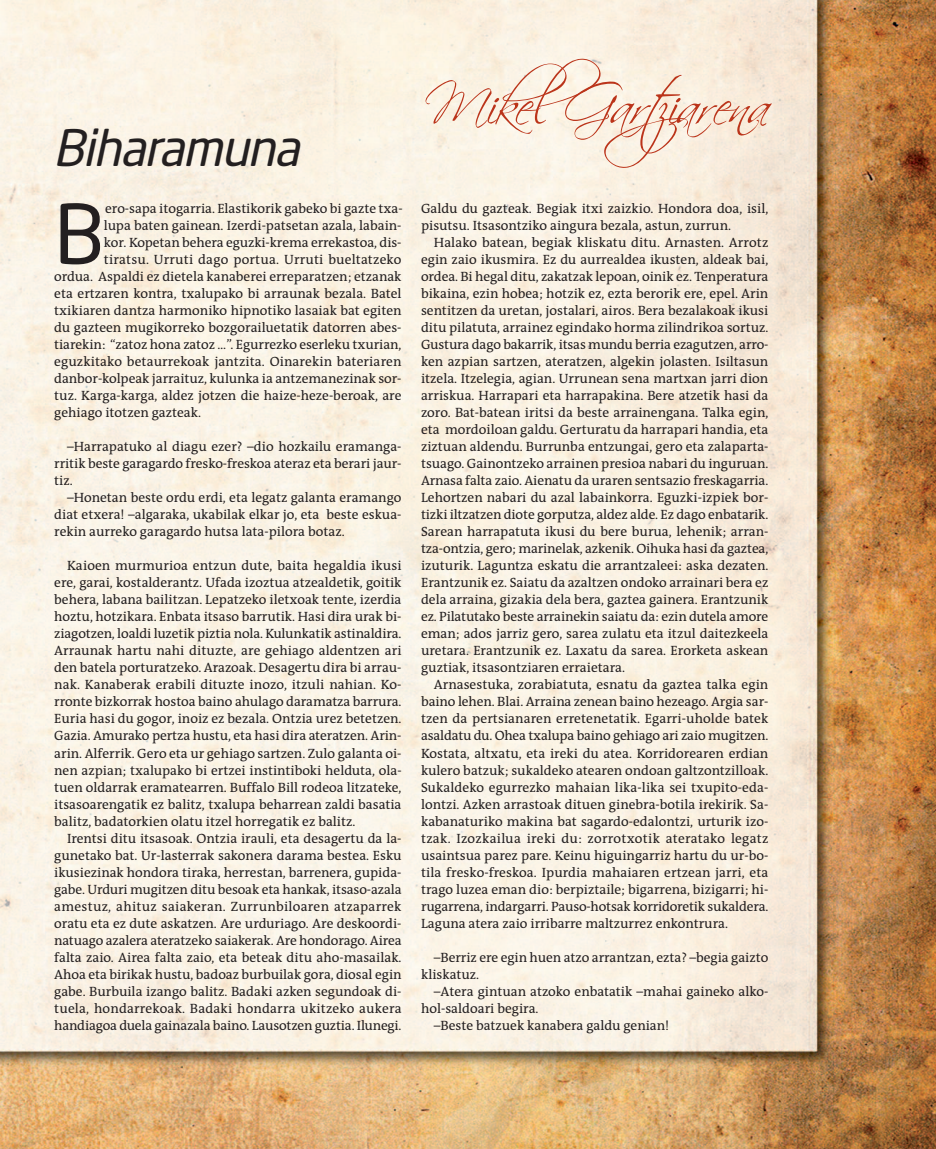
<style>
.page{position:relative;width:936px;height:1149px;background:#fff}
.page>*{position:absolute;margin:0;border:0;box-sizing:border-box;transform-origin:0 0}
.t1{font:80.85px "Neo Sans";color:#231f20}
.t2{font:54.45px "Scriptina Pro";color:#bb341a}
.t3{font:italic 49.5px "Neo Sans";color:#231f20}
.t4{font:13.5px/17px "The Antiqua B5";color:#231f20;text-align:justify}
</style>
<div class="page">
<img style="left:0;top:0;width:935px;height:1148px">
<h3 class="t3" style="left:53px;top:117px;width:260px">Biharamuna</h3>
<h1 class="t1" style="left:54px;top:184px;width:51px">B</h1>
<p class="t4" style="left:105px;top:200px;width:299px">ero-sapa itogarria. Elastikorik gabeko bi gazte txa-</p>
<p class="t4" style="left:104px;top:217px;width:299px">lupa baten gainean. Izerdi-patsetan azala, labain-</p>
<p class="t4" style="left:104px;top:234px;width:299px">kor. Kopetan behera eguzki-krema errekastoa, dis-</p>
<p class="t4" style="left:104px;top:251px;width:299px">tiratsu. Urruti dago portua. Urruti bueltatzeko</p>
<p class="t4" style="left:54px;top:268px;width:349px">ordua. Aspaldi ez dietela kanaberei erreparatzen; etzanak</p>
<p class="t4" style="left:54px;top:285px;width:349px">eta ertzaren kontra, txalupako bi arraunak bezala. Batel</p>
<p class="t4" style="left:54px;top:302px;width:349px">txikiaren dantza harmoniko hipnotiko lasaiak bat egiten</p>
<p class="t4" style="left:54px;top:319px;width:349px">du gazteen mugikorreko bozgorailuetatik datorren abes-</p>
<p class="t4" style="left:54px;top:336px;width:349px">tiarekin: “zatoz hona zatoz …”. Egurrezko eserleku txurian,</p>
<p class="t4" style="left:54px;top:353px;width:349px">eguzkitako betaurrekoak jantzita. Oinarekin bateriaren</p>
<p class="t4" style="left:54px;top:370px;width:349px">danbor-kolpeak jarraituz, kulunka ia antzemanezinak sor-</p>
<p class="t4" style="left:54px;top:387px;width:349px">tuz. Karga-karga, aldez jotzen die haize-heze-beroak, are</p>
<p class="t4" style="left:54px;top:404px;width:148px">gehiago itotzen gazteak.</p>
<p class="t4" style="left:54px;top:438px;width:349px;text-indent:13px">–Harrapatuko al diagu ezer? –dio hozkailu eramanga&shy;rritik beste garagardo fresko-freskoa ateraz eta berari jaur&shy;tiz.</p>
<p class="t4" style="left:54px;top:489px;width:349px;text-indent:13px">–Honetan beste ordu erdi, eta legatz galanta eramango diat etxera! –algaraka, ukabilak elkar jo, eta beste eskua&shy;rekin aurreko garagardo hutsa lata-pilora botaz.</p>
<p class="t4" style="left:54px;top:557px;width:349px;text-indent:13px">Kaioen murmurioa entzun dute, baita hegaldia ikusi ere, garai, kostalderantz. Ufada izoztua atzealdetik, goitik behera, labana bailitzan. Lepatzeko iletxoak tente, izerdia hoztu, hotzikara. Enbata itsaso barrutik. Hasi dira urak bi&shy;ziagotzen, loaldi luzetik piztia nola. Kulunkatik astinaldira.<br>Arraunak hartu nahi dituzte, are gehiago aldentzen ari den batela porturatzeko. Arazoak. Desagertu dira bi arrau&shy;nak. Kanaberak erabili dituzte inozo, itzuli nahian. Ko&shy;rronte bizkorrak hostoa baino ahulago daramatza barrura.<br>Euria hasi du gogor, inoiz ez bezala. Ontzia urez betetzen.<br>Gazia. Amurako pertza hustu, eta hasi dira ateratzen. Arin&shy;arin. Alferrik. Gero eta ur gehiago sartzen. Zulo galanta oi&shy;nen azpian; txalupako bi ertzei instintiboki helduta, ola&shy;tuen oldarrak eramatearren. Buffalo Bill rodeoa litzateke, itsasoarengatik ez balitz, txalupa beharrean zaldi basatia balitz, badatorkien olatu itzel horregatik ez balitz.</p>
<p class="t4" style="left:54px;top:829px;width:349px;text-indent:13px">Irentsi ditu itsasoak. Ontzia irauli, eta desagertu da la&shy;gunetako bat. Ur-lasterrak sakonera darama bestea. Esku ikusiezinak hondora tiraka, herrestan, barrenera, gupida&shy;gabe. Urduri mugitzen ditu besoak eta hankak, itsaso-azala amestuz, ahituz saiakeran. Zurrunbiloaren atzaparrek oratu eta ez dute askatzen. Are urduriago. Are deskoordi&shy;natuago azalera ateratzeko saiakerak. Are hondorago. Airea falta zaio. Airea falta zaio, eta beteak ditu aho-masailak.<br>Ahoa eta birikak hustu, badoaz burbuilak gora, diosal egin gabe. Burbuila izango balitz. Badaki azken segundoak di&shy;tuela, hondarrekoak. Badaki hondarra ukitzeko aukera handiagoa duela gainazala baino. Lausotzen guztia. Ilunegi.</p>
<h2 class="t2" style="left:436px;top:72px;width:332px">MikelGartziarena</h2>
<p class="t4" style="left:421px;top:200px;width:349px">Galdu du gazteak. Begiak itxi zaizkio. Hondora doa, isil, pisutsu. Itsasontziko aingura bezala, astun, zurrun.</p>
<p class="t4" style="left:421px;top:234px;width:349px;text-indent:13px">Halako batean, begiak kliskatu ditu. Arnasten. Arrotz egin zaio ikusmira. Ez du aurrealdea ikusten, aldeak bai, ordea. Bi hegal ditu, zakatzak lepoan, oinik ez. Tenperatura bikaina, ezin hobea; hotzik ez, ezta berorik ere, epel. Arin sentitzen da uretan, jostalari, airos. Bera bezalakoak ikusi ditu pilatuta, arrainez egindako horma zilindrikoa sortuz.<br>Gustura dago bakarrik, itsas mundu berria ezagutzen, arro&shy;ken azpian sartzen, ateratzen, algekin jolasten. Isiltasun itzela. Itzelegia, agian. Urrunean sena martxan jarri dion arriskua. Harrapari eta harrapakina. Bere atzetik hasi da zoro. Bat-batean iritsi da beste arrainengana. Talka egin, eta mordoiloan galdu. Gerturatu da harrapari handia, eta ziztuan aldendu. Burrunba entzungai, gero eta zalaparta&shy;tsuago. Gainontzeko arrainen presioa nabari du inguruan.<br>Arnasa falta zaio. Aienatu da uraren sentsazio freskagarria.<br>Lehortzen nabari du azal labainkorra. Eguzki-izpiek bor&shy;tizki iltzatzen diote gorputza, aldez alde. Ez dago enbatarik.<br>Sarean harrapatuta ikusi du bere burua, lehenik; arran&shy;tza-ontzia, gero; marinelak, azkenik. Oihuka hasi da gaztea, izuturik. Laguntza eskatu die arrantzaleei: aska dezaten.<br>Erantzunik ez. Saiatu da azaltzen ondoko arrainari bera ez dela arraina, gizakia dela bera, gaztea gainera. Erantzunik ez. Pilatutako beste arrainekin saiatu da: ezin dutela amore eman; ados jarriz gero, sarea zulatu eta itzul daitezkeela uretara. Erantzunik ez. Laxatu da sarea. Erorketa askean guztiak, itsasontziaren erraietara.</p>
<p class="t4" style="left:421px;top:676px;width:349px;text-indent:13px">Arnasestuka, zorabiatuta, esnatu da gaztea talka egin baino lehen. Blai. Arraina zenean baino hezeago. Argia sar&shy;tzen da pertsianaren erretenetatik. Egarri-uholde batek asaldatu du. Ohea txalupa baino gehiago ari zaio mugitzen.<br>Kostata, altxatu, eta ireki du atea. Korridorearen erdian kulero batzuk; sukaldeko atearen ondoan galtzontzilloak.<br>Sukaldeko egurrezko mahaian lika-lika sei txupito-eda&shy;lontzi. Azken arrastoak dituen ginebra-botila irekirik. Sa&shy;kabanaturiko makina bat sagardo-edalontzi, urturik izo&shy;tzak. Izozkailua ireki du: zorrotxotik ateratako legatz usaintsua parez pare. Keinu higuingarriz hartu du ur-bo&shy;tila fresko-freskoa. Ipurdia mahaiaren ertzean jarri, eta trago luzea eman dio: berpiztaile; bigarrena, bizigarri; hi&shy;rugarrena, indargarri. Pauso-hotsak korridoretik sukaldera.<br>Laguna atera zaio irribarre maltzurrez enkontrura.</p>
<p class="t4" style="left:421px;top:949px;width:349px;text-indent:13px">–Berriz ere egin huen atzo arrantzan, ezta? –begia gaizto kliskatuz.</p>
<p class="t4" style="left:434px;top:983px;width:336px">–Atera gintuan atzoko enbatatik –mahai gaineko alko-</p>
<p class="t4" style="left:421px;top:1000px;width:119px">hol-saldoari begira.</p>
<p class="t4" style="left:434px;top:1017px;width:237px">–Beste batzuek kanabera galdu genian!</p>
</div>
